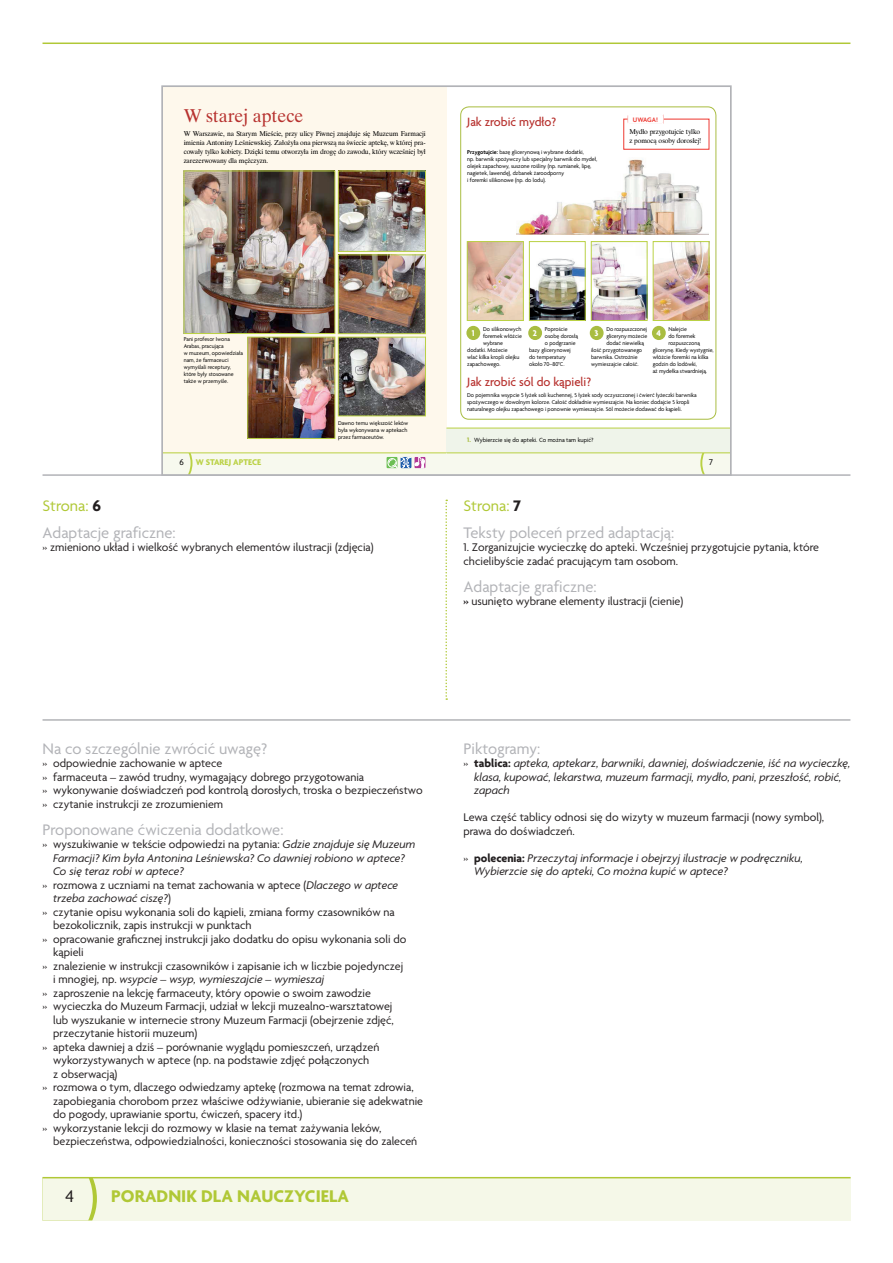
<style>
.page{position:relative;width:893px;height:1263px;background:#fff}
.page>*{position:absolute;margin:0;border:0;box-sizing:border-box;transform-origin:0 0}
.t1{font:18.45px "Dutch 801 TL";color:#b7322f}
.t2{font:700 18.3px "Agenda Pl";color:#b0c836}
.t3{font:18.3px "Agenda Pl";color:#231f20}
.t4{font:16.5px/27px "Agenda Pl";color:#b2b3b7}
.t5{font:500 13.05px "Agenda Pl";color:#b7322f}
.t6{font:12px/13.5px "Agenda Pl";color:#231f20}
.t7{font:italic 12px/13.5px "Agenda Pl";color:#231f20}
.t8{font:700 9px "Agenda Pl";color:#bad144}
.t9{font:700 9px "Agenda Pl";color:#fff}
.t10{font:9px "Agenda Pl";color:#000}
.t11{font:7.05px/9px "Dutch 801 TL";letter-spacing:-.015em;color:#000;text-align:justify}
.t12{font:600 7.05px "Agenda Pl";letter-spacing:-.015em;color:#ee3831}
.t13{font:6.45px "Agenda Pl";color:#000}
.t14{font:6px/7.1px "Agenda Pl";color:#000}
.s1{font-weight:600}
.s2{font-weight:700;font-size:7.05px;color:#a9bd41}
.s3{color:#b0c836}
.s4{font-weight:700;color:#231f20}
.s5{font-weight:700}
.s6{font-style:italic}
.s7{font-style:normal}
.s8{font-weight:700;font-style:normal}
</style>
<div class="page">
<div style="left:43px;top:1178px;width:808px;height:42px;background:#f5f8e8"></div>
<svg style="left:43px;top:1178px;width:54px;height:42px"></svg>
<hr style="left:43px;top:1177px;width:808px;height:1px;background:#b0c836">
<hr style="left:43px;top:43px;width:807px;height:1px;background:#b0c836">
<hr style="left:43px;top:474px;width:807px;height:2px;background:#b2b3b7">
<svg style="left:445px;top:500px;width:2px;height:200px"></svg>
<hr style="left:43px;top:719px;width:807px;height:2px;background:#b2b3b7">
<img style="left:160px;top:85px;width:572px;height:391px">
<h1 class="t1" style="left:184px;top:103px;width:121px">W starej aptece</h1>
<p class="t11" style="left:184px;top:129px;width:244px">W Warszawie, na Starym Mieście, przy ulicy Piwnej znajduje się Muzeum Farmacji imienia Antoniny Leśniewskiej. Założyła ona pierwszą na świecie aptekę, w której pra&shy;cowały tylko kobiety. Dzięki temu otworzyła im drogę do zawodu, który wcześniej był zarezerwowany dla mężczyzn.</p>
<p class="t5" style="left:467px;top:114px;width:91px">Jak zrobić mydło?</p>
<p class="t14" style="left:467px;top:148px;width:132px"><span class="s1">Przygotujcie:</span> bazę glicerynową i wybrane dodatki,<br>np. barwnik spożywczy lub specjalny barwnik do mydeł, olejek zapachowy, suszone rośliny (np. rumianek, lipę, nagietek, lawendę), dzbanek żaroodporny<br>i foremki silikonowe (np. do lodu).</p>
<p class="t12" style="left:633px;top:115px;width:27px">UWAGA!</p>
<p class="t11" style="left:629px;top:127px;width:73px">Mydło przygotujcie tylko z pomocą osoby dorosłej!</p>
<p class="t14" style="left:184px;top:336px;width:61px">Pani profesor Iwona<br>Arabas, pracująca<br>w muzeum, opowiedziała nam, że farmaceuci wymyślali receptury, które były stosowane także w przemyśle.</p>
<p class="t14" style="left:338px;top:419px;width:72px;text-align:justify">Dawno temu większość leków była wykonywana w aptekach przez farmaceutów.</p>
<p class="t14" style="left:483px;top:325px;width:40px">Do silikonowych</p>
<p class="t14" style="left:483px;top:332px;width:40px">foremek włóżcie</p>
<p class="t14" style="left:483px;top:339px;width:21px">wybrane</p>
<p class="t14" style="left:467px;top:346px;width:42px">dodatki. Możecie</p>
<p class="t14" style="left:467px;top:353px;width:54px">wlać kilka kropli olejku</p>
<p class="t14" style="left:467px;top:360px;width:35px">zapachowego.</p>
<p class="t14" style="left:668px;top:325px;width:20px">Nalejcie</p>
<p class="t14" style="left:668px;top:332px;width:29px">do foremek</p>
<p class="t14" style="left:668px;top:339px;width:33px">rozpuszczoną</p>
<p class="t14" style="left:653px;top:346px;width:62px">glicerynę. Kiedy wystygnie,</p>
<p class="t14" style="left:653px;top:353px;width:57px">włóżcie foremki na kilka</p>
<p class="t14" style="left:653px;top:360px;width:46px">godzin do lodówki,</p>
<p class="t14" style="left:653px;top:367px;width:56px">aż mydełka stwardnieją.</p>
<p class="t14" style="left:467px;top:392px;width:231px">Do pojemnika wsypcie 5 łyżek soli kuchennej, 5 łyżek sody oczyszczonej i ćwierć łyżeczki barwnika spożywczego w dowolnym kolorze. Całość dokładnie wymieszajcie. Na koniec dodajcie 5 kropli naturalnego olejku zapachowego i ponownie wymieszajcie. Sól możecie dodawać do kąpieli.</p>
<p class="t14" style="left:545px;top:325px;width:24px">Poproście</p>
<p class="t14" style="left:545px;top:332px;width:35px">osobę dorosłą</p>
<p class="t14" style="left:545px;top:339px;width:32px">o podgrzanie</p>
<p class="t14" style="left:529px;top:346px;width:43px">bazy glicerynowej</p>
<p class="t14" style="left:529px;top:353px;width:38px">do temperatury</p>
<p class="t14" style="left:529px;top:360px;width:37px">około 70–80°C.</p>
<p class="t14" style="left:606px;top:325px;width:42px">Do rozpuszczonej</p>
<p class="t14" style="left:606px;top:332px;width:43px">gliceryny możecie</p>
<p class="t14" style="left:606px;top:339px;width:39px">dodać niewielką</p>
<p class="t14" style="left:591px;top:346px;width:53px">ilość przygotowanego</p>
<p class="t14" style="left:591px;top:353px;width:48px">barwnika. Ostrożnie</p>
<p class="t14" style="left:591px;top:360px;width:49px">wymieszajcie całość.</p>
<p class="t9" style="left:472px;top:327px;width:4px">1</p>
<p class="t9" style="left:533px;top:327px;width:6px">2</p>
<p class="t9" style="left:595px;top:327px;width:5px">3</p>
<p class="t9" style="left:656px;top:327px;width:6px">4</p>
<p class="t5" style="left:467px;top:374px;width:125px">Jak zrobić sól do kąpieli?</p>
<p class="t13" style="left:467px;top:436px;width:128px"><span class="s2">1.</span> Wybierzcie się do apteki. Co można tam kupić?</p>
<p class="t10" style="left:179px;top:456px;width:6px">6</p>
<p class="t8" style="left:196px;top:456px;width:67px">W STAREJ APTECE</p>
<p class="t10" style="left:709px;top:456px;width:5px">7</p>
<h3 class="t4" style="left:43px;top:492px;width:135px"><span class="s3">Strona:</span> <span class="s4">6<br></span>Adaptacje graficzne:</h3>
<p class="t6" style="left:43px;top:540px;width:333px">» zmieniono układ i wielkość wybranych elementów ilustracji (zdjęcia)</p>
<h3 class="t4" style="left:463px;top:492px;width:212px"><span class="s3">Strona:</span> <span class="s4">7<br></span>Teksty poleceń przed adaptacją:</h3>
<p class="t6" style="left:463px;top:540px;width:357px">1. Zorganizujcie wycieczkę do apteki. Wcześniej przygotujcie pytania, które chcielibyście zadać pracującym tam osobom.</p>
<h3 class="t4" style="left:463px;top:573px;width:135px">Adaptacje graficzne:</h3>
<p class="t6" style="left:463px;top:594px;width:221px"><span class="s5">»</span> usunięto wybrane elementy ilustracji (cienie)</p>
<h3 class="t4" style="left:43px;top:735px;width:226px">Na co szczególnie zwrócić uwagę?</h3>
<p class="t6" style="left:43px;top:756px;width:382px">» odpowiednie zachowanie w aptece<br>» farmaceuta – zawód trudny, wymagający dobrego przygotowania<br>» wykonywanie doświadczeń pod kontrolą dorosłych, troska o bezpieczeństwo » czytanie instrukcji ze zrozumieniem</p>
<h3 class="t4" style="left:43px;top:816px;width:242px">Proponowane ćwiczenia dodatkowe:</h3>
<p class="t6" style="left:43px;top:837px;width:374px">» wyszukiwanie w tekście odpowiedzi na pytania: <span class="s6">Gdzie znajduje się Muzeum</span></p>
<p class="t7" style="left:53px;top:851px;width:353px">Farmacji? Kim była Antonina Leśniewska? Co dawniej robiono w aptece?</p>
<p class="t7" style="left:53px;top:864px;width:132px">Co się teraz robi w aptece?</p>
<p class="t6" style="left:43px;top:878px;width:357px">» rozmowa z uczniami na temat zachowania w aptece (<span class="s6">Dlaczego w aptece</span></p>
<p class="t7" style="left:53px;top:891px;width:119px">trzeba zachować ciszę?<span class="s7">)</span></p>
<p class="t6" style="left:43px;top:905px;width:354px">» czytanie opisu wykonania soli do kąpieli, zmiana formy czasowników na</p>
<p class="t6" style="left:53px;top:918px;width:200px">bezokolicznik, zapis instrukcji w punktach</p>
<p class="t6" style="left:43px;top:932px;width:365px">» opracowanie graficznej instrukcji jako dodatku do opisu wykonania soli do</p>
<p class="t6" style="left:53px;top:945px;width:32px">kąpieli</p>
<p class="t6" style="left:43px;top:959px;width:362px">» znalezienie w instrukcji czasowników i zapisanie ich w liczbie pojedynczej</p>
<p class="t7" style="left:53px;top:972px;width:273px"><span class="s7">i mnogiej, np.</span> wsypcie – wsyp, wymieszajcie – wymieszaj</p>
<p class="t6" style="left:43px;top:986px;width:330px">» zaproszenie na lekcję farmaceuty, który opowie o swoim zawodzie</p>
<p class="t6" style="left:43px;top:999px;width:351px">» wycieczka do Muzeum Farmacji, udział w lekcji muzealno-warsztatowej</p>
<p class="t6" style="left:53px;top:1013px;width:342px">lub wyszukanie w internecie strony Muzeum Farmacji (obejrzenie zdjęć,</p>
<p class="t6" style="left:53px;top:1026px;width:146px">przeczytanie historii muzeum)</p>
<p class="t6" style="left:43px;top:1040px;width:338px">» apteka dawniej a dziś – porównanie wyglądu pomieszczeń, urządzeń</p>
<p class="t6" style="left:53px;top:1053px;width:318px">wykorzystywanych w aptece (np. na podstawie zdjęć połączonych</p>
<p class="t6" style="left:53px;top:1067px;width:66px">z obserwacją)</p>
<p class="t6" style="left:43px;top:1080px;width:373px">» rozmowa o tym, dlaczego odwiedzamy aptekę (rozmowa na temat zdrowia,</p>
<p class="t6" style="left:53px;top:1094px;width:371px">zapobiegania chorobom przez właściwe odżywianie, ubieranie się adekwatnie</p>
<p class="t6" style="left:53px;top:1107px;width:251px">do pogody, uprawianie sportu, ćwiczeń, spacery itd.)</p>
<p class="t6" style="left:43px;top:1121px;width:340px">» wykorzystanie lekcji do rozmowy w klasie na temat zażywania leków,</p>
<p class="t6" style="left:53px;top:1134px;width:366px">bezpieczeństwa, odpowiedzialności, konieczności stosowania się do zaleceń</p>
<h2 class="t3" style="left:66px;top:1185px;width:10px">4</h2>
<h2 class="t2" style="left:111px;top:1185px;width:239px">PORADNIK DLA NAUCZYCIELA</h2>
<h3 class="t4" style="left:463px;top:735px;width:78px">Piktogramy:</h3>
<p class="t7" style="left:474px;top:756px;width:378px;text-indent:-11px"><span class="s7">»</span> <span class="s8">tablica:</span> apteka, aptekarz, barwniki, dawniej, doświadczenie, iść na wycieczkę, klasa, kupować, lekarstwa, muzeum farmacji, mydło, pani, przeszłość, robić, zapach</p>
<p class="t6" style="left:463px;top:810px;width:362px">Lewa część tablicy odnosi się do wizyty w muzeum farmacji (nowy symbol), prawa do doświadczeń.</p>
<p class="t7" style="left:474px;top:851px;width:330px;text-indent:-11px"><span class="s7">»</span> <span class="s8">polecenia:</span> Przeczytaj informacje i obejrzyj ilustracje w podręczniku,<br>Wybierzcie się do apteki, Co można kupić w aptece?</p>
</div>
